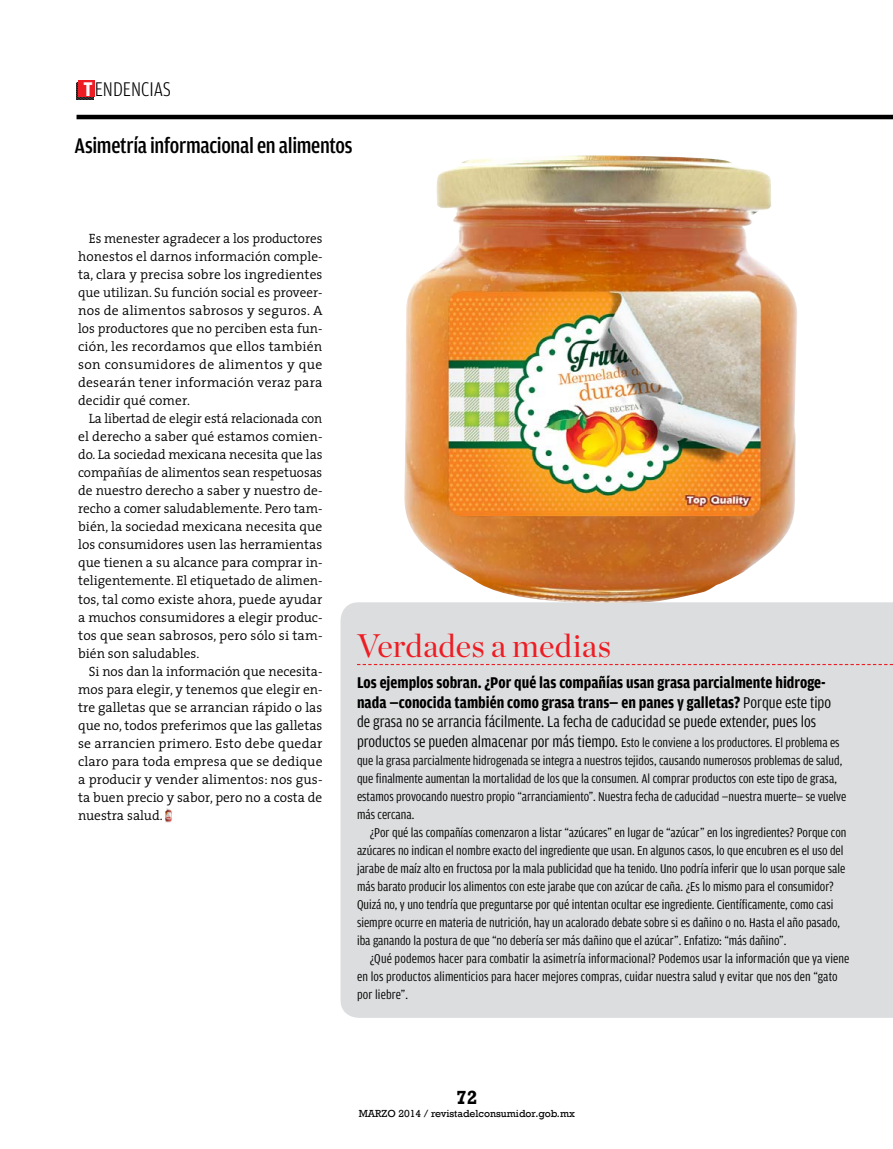
<style>
.page{position:relative;width:893px;height:1149px;background:#fff}
.page>*{position:absolute;margin:0;border:0;box-sizing:border-box;transform-origin:0 0}
.t1{font:32.55px "Chronicle Display";color:#ed1d24}
.t2{font:500 22.5px "Amplitude Cond";letter-spacing:-.015em;color:#000}
.t3{font:300 21px "Amplitude Cond";color:#000}
.t4{font:700 19.5px "Rockwell";color:#000}
.t5{font:700 16.5px/19.5px "Amplitude Cond";color:#000}
.t6{font:13.5px/18px "Amplitude Cond";color:#000}
.t7{font:300 13.5px/18px "The Serif";letter-spacing:.005em;color:#000;text-align:justify}
.t8{font:10.5px "Rockwell";color:#000}
.s1{font-weight:700;color:#fff}
.s2{font-weight:400}
.s3{font-size:16.5px}
</style>
<div class="page">
<hr style="left:77px;top:115px;width:815px;height:4px;background:#000">
<div style="left:340px;top:602px;width:552px;height:415px;background:#dcddde"></div>
<svg style="left:357px;top:663px;width:535px;height:2px"></svg>
<img style="left:165px;top:808px;width:7px;height:14px">
<svg style="left:77px;top:82px;width:17px;height:17px"></svg>
<div style="left:78px;top:80px;width:16px;height:17px;background:#ed1d24"></div>
<img style="left:402px;top:155px;width:395px;height:450px">
<h3 class="t3" style="left:83px;top:77px;width:89px"><span class="s1">T</span>ENDENCIAS</h3>
<h2 class="t2" style="left:75px;top:133px;width:280px">Asimetría informacional en alimentos</h2>
<p class="t7" style="left:78px;top:229px;width:246px;text-indent:11px">Es menester agradecer a los productores honestos el darnos información comple&shy;ta, clara y precisa sobre los ingredientes que utilizan. Su función social es proveer&shy;nos de alimentos sabrosos y seguros. A los productores que no perciben esta fun&shy;ción, les recordamos que ellos también son consumidores de alimentos y que desearán tener información veraz para decidir qué comer.</p>
<p class="t7" style="left:78px;top:409px;width:246px;text-indent:11px">La libertad de elegir está relacionada con el derecho a saber qué estamos comien&shy;do. La sociedad mexicana necesita que las compañías de alimentos sean respetuosas de nuestro derecho a saber y nuestro de&shy;recho a comer saludablemente. Pero tam&shy;bién, la sociedad mexicana necesita que los consumidores usen las herramientas que tienen a su alcance para comprar in&shy;teligentemente. El etiquetado de alimen&shy;tos, tal como existe ahora, puede ayudar a muchos consumidores a elegir produc&shy;tos que sean sabrosos, pero sólo si tam&shy;bién son saludables.</p>
<p class="t7" style="left:78px;top:661px;width:246px;text-indent:11px">Si nos dan la información que necesita&shy;mos para elegir, y tenemos que elegir en&shy;tre galletas que se arrancian rápido o las que no, todos preferimos que las galletas se arrancien primero. Esto debe quedar claro para toda empresa que se dedique a producir y vender alimentos: nos gus&shy;ta buen precio y sabor, pero no a costa de nuestra salud.</p>
<h1 class="t1" style="left:357px;top:624px;width:256px">Verdades a medias</h1>
<p class="t5" style="left:357px;top:673px;width:476px">Los ejemplos sobran. ¿Por qué las compañías usan grasa parcialmente hidroge&shy;nada —conocida también como grasa trans— en panes y galletas? <span class="s2">Porque este tipo de grasa no se arrancia fácilmente. La fecha de caducidad se puede extender, pues los</span></p>
<p class="t6" style="left:357px;top:733px;width:491px"><span class="s3">productos se pueden almacenar por más tiempo.</span> Esto le conviene a los productores. El problema es que la grasa parcialmente hidrogenada se integra a nuestros tejidos, causando numerosos problemas de salud, que finalmente aumentan la mortalidad de los que la consumen. Al comprar productos con este tipo de grasa, estamos provocando nuestro propio “arranciamiento”. Nuestra fecha de caducidad —nuestra muerte— se vuelve más cercana.</p>
<p class="t6" style="left:357px;top:823px;width:491px;text-indent:13px">¿Por qué las compañías comenzaron a listar “azúcares” en lugar de “azúcar” en los ingredientes? Porque con azúcares no indican el nombre exacto del ingrediente que usan. En algunos casos, lo que encubren es el uso del jarabe de maíz alto en fructosa por la mala publicidad que ha tenido. Uno podría inferir que lo usan porque sale más barato producir los alimentos con este jarabe que con azúcar de caña. ¿Es lo mismo para el consumidor?<br>Quizá no, y uno tendría que preguntarse por qué intentan ocultar ese ingrediente. Científicamente, como casi siempre ocurre en materia de nutrición, hay un acalorado debate sobre si es dañino o no. Hasta el año pasado, iba ganando la postura de que “no debería ser más dañino que el azúcar”. Enfatizo: “más dañino”.</p>
<p class="t6" style="left:357px;top:949px;width:494px;text-indent:13px">¿Qué podemos hacer para combatir la asimetría informacional? Podemos usar la información que ya viene en los productos alimenticios para hacer mejores compras, cuidar nuestra salud y evitar que nos den “gato por liebre”.</p>
<h3 class="t4" style="left:456px;top:1085px;width:23px">72</h3>
<p class="t8" style="left:359px;top:1106px;width:218px">MARZO 2014 / revistadelconsumidor.gob.mx</p>
</div>
